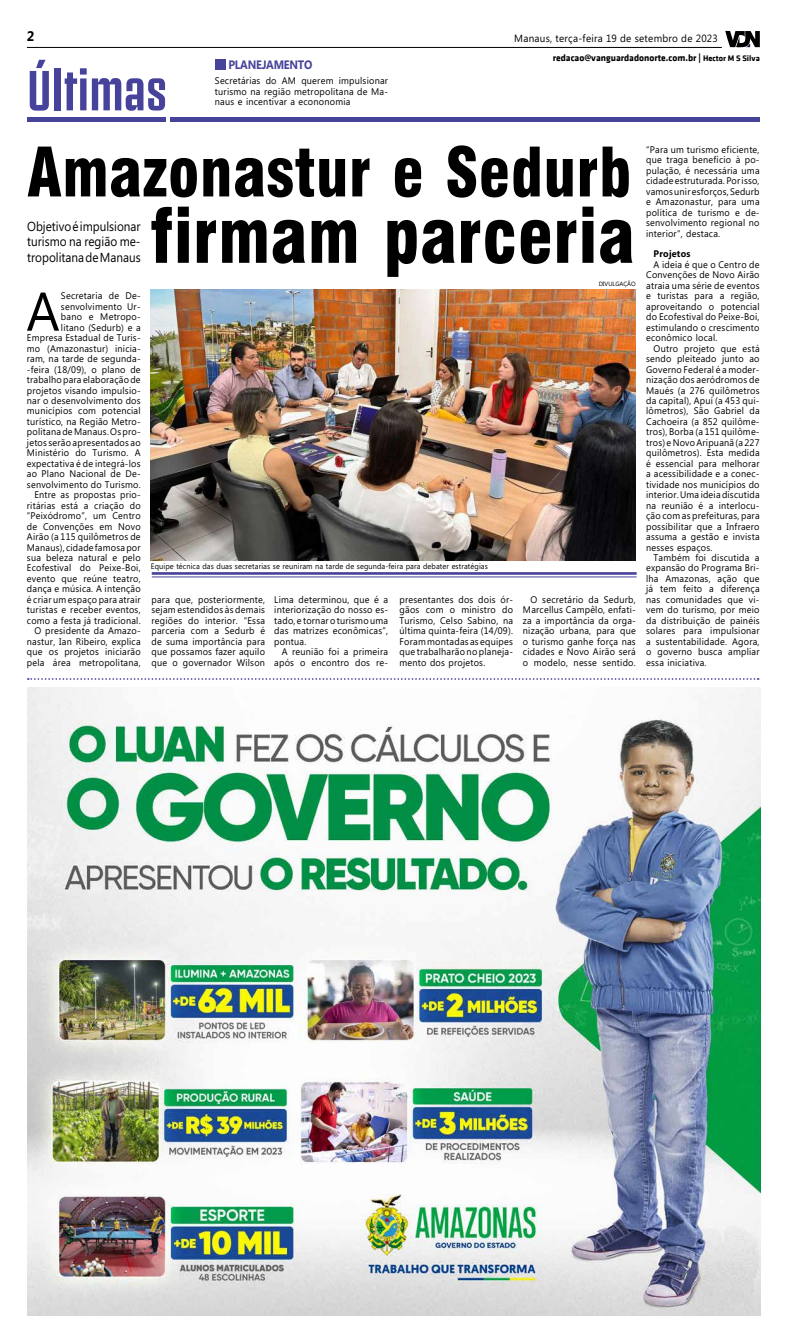
<style>
.page{position:relative;width:787px;height:1340px;background:#fff}
.page>*{position:absolute;margin:0;border:0;box-sizing:border-box;transform-origin:0 0}
.t1{font:900 condensed 74.11px "Swiss 721 BT";letter-spacing:.01em;color:#000;scale:.95 1}
.t2{font:900 condensed 66.24px "Swiss 721 BT";letter-spacing:.01em;color:#000;scale:.95 1}
.t3{font:700 56.7px "Juventus Fans";color:#47439b}
.t4{font:54.43px "Microsoft Phags Pa";color:#000;scale:.95 1}
.t5{font:700 13.91px "Microsoft Phags Pa";color:#000;scale:.95 1}
.t6{font:13.04px/15.7px "Microsoft Phags Pa";color:#000;text-align:justify;scale:.9 1}
.t7{font:700 12.16px "Microsoft Phags Pa";letter-spacing:-.025em;color:#47439b;scale:.9 1}
.t8{font:10.5px "Microsoft Phags Pa";letter-spacing:.025em;color:#000;scale:.95 1}
.t9{font:9.62px/10.5px "Microsoft Phags Pa";letter-spacing:.025em;color:#000;text-align:justify;scale:.95 1}
.t10{font:700 9.62px "MW Klavika Bd";color:#000}
.t11{font:700 9.62px "Microsoft Phags Pa";letter-spacing:.025em;color:#000;scale:.95 1}
.t12{font:7.88px "Microsoft Phags Pa";letter-spacing:.01em;color:#000;scale:.95 1}
.t13{font:6.12px "Microsoft Phags Pa";color:#000}
.s1{font-size:8.31px}
</style>
<div class="page">
<div style="left:170px;top:117px;width:589px;height:5px;background:#47439b"></div>
<div style="left:27px;top:117px;width:139px;height:5px;background:#47439b"></div>
<div style="left:215px;top:59px;width:10px;height:10px;background:#47439b"></div>
<hr style="left:27px;top:47px;width:694px;height:1px;background:#000">
<svg style="left:725px;top:31px;width:34px;height:16px"></svg>
<img style="left:151px;top:289px;width:484px;height:271px">
<svg style="left:28px;top:678px;width:730px;height:2px"></svg>
<hr style="left:152px;top:572px;width:484px;height:2px;background:#47439b">
<hr style="left:152px;top:576px;width:484px;height:1px;background:#47439b">
<img style="left:28px;top:687px;width:732px;height:628px">
<h3 class="t5" style="left:27px;top:26px;width:10px">2</h3>
<p class="t8" style="left:514px;top:31px;width:216px">Manaus, terça-feira 19 de setembro de 2023</p>
<h3 class="t3" style="left:27px;top:50px;width:142px">Últimas</h3>
<p class="t7" style="left:228px;top:56px;width:95px">PLANEJAMENTO</p>
<p class="t9" style="left:215px;top:75px;width:184px">Secretárias do AM querem impulsionar turismo na região metropolitana de Ma&shy;naus e incentivar a econonomia</p>
<p class="t10" style="left:552px;top:51px;width:208px">redacao@vanguardadonorte.com.br | <span class="s1">Hector M S Silva</span></p>
<h2 class="t2" style="left:27px;top:133px;width:637px">Amazonastur e Sedurb</h2>
<h3 class="t6" style="left:27px;top:218px;width:127px">Objetivo é impulsionar turismo na região me&shy;tropolitana de Manaus</h3>
<h3 class="t4" style="left:26px;top:274px;width:37px">A</h3>
<p class="t9" style="left:27px;top:290px;width:121px;text-align:right">Secretaria de De&shy;senvolvimento Ur-<br>bano e Metropo-<br>litano (Sedurb) e a<br>Empresa Estadual de Turis&shy;mo (Amazonastur) inicia&shy;ram, na tarde de segunda--feira (18/09), o plano de trabalho para elaboração de projetos visando impulsio&shy;nar o desenvolvimento dos municípios com potencial turístico, na Região Metro&shy;politana de Manaus. Os pro&shy;jetos serão apresentados ao<br>Ministério do Turismo. A expectativa é de integrá-los ao Plano Nacional de De&shy;senvolvimento do Turismo.<br>Entre as propostas prio&shy;ritárias está a criação do “Peixódromo”, um Centro de Convenções em Novo<br>Airão (a 115 quilômetros de<br>Manaus), cidade famosa por sua beleza natural e pelo<br>Ecofestival do Peixe-Boi, evento que reúne teatro, dança e música. A intenção é criar um espaço para atrair turistas e receber eventos, como a festa já tradicional.<br>O presidente da Amazo&shy;nastur, Ian Ribeiro, explica que os projetos iniciarão pela área metropolitana,</p>
<h1 class="t1" style="left:150px;top:191px;width:511px">firmam parceria</h1>
<p class="t12" style="left:151px;top:560px;width:356px">Equipe técnica das duas secretarias se reuniram na tarde de segunda-feira para debater estratégias</p>
<p class="t13" style="left:598px;top:280px;width:39px">DIVULGAÇÃO</p>
<p class="t9" style="left:151px;top:593px;width:121px">para que, posteriormente, sejam estendidos às demais regiões do interior. “Essa parceria com a Sedurb é de suma importância para que possamos fazer aquilo que o governador Wilson</p>
<p class="t9" style="left:274px;top:593px;width:121px">Lima determinou, que é a interiorização do nosso es&shy;tado, e tornar o turismo uma das matrizes econômicas”, pontua.</p>
<p class="t9" style="left:274px;top:646px;width:121px;text-align:right">A reunião foi a primeira após o encontro dos re-</p>
<p class="t9" style="left:399px;top:593px;width:121px">presentantes dos dois ór&shy;gãos com o ministro do Turismo, Celso Sabino, na última quinta-feira (14/09).<br>Foram montadas as equipes que trabalharão no planeja&shy;mento dos projetos.</p>
<p class="t9" style="left:522px;top:593px;width:120px;text-indent:7px">O secretário da Sedurb, Marcellus Campêlo, enfati&shy;za a importância da orga&shy;nização urbana, para que o turismo ganhe força nas cidades e Novo Airão será o modelo, nesse sentido.</p>
<p class="t9" style="left:646px;top:144px;width:121px">“Para um turismo eficiente, que traga benefício à po&shy;pulação, é necessária uma cidade estruturada. Por isso, vamos unir esforços, Sedurb e Amazonastur, para uma política de turismo e de&shy;senvolvimento regional no interior”, destaca.</p>
<p class="t11" style="left:653px;top:247px;width:40px">Projetos</p>
<p class="t9" style="left:646px;top:259px;width:121px;text-indent:7px">A ideia é que o Centro de Convenções de Novo Airão atraia uma série de eventos e turistas para a região, aproveitando o potencial do Ecofestival do Peixe-Boi, estimulando o crescimento econômico local.</p>
<p class="t9" style="left:646px;top:342px;width:121px;text-indent:7px">Outro projeto que está sendo pleiteado junto ao Governo Federal é a moder&shy;nização dos aeródromos de Maués (a 276 quilômetros da capital), Apuí (a 453 qui&shy;lômetros), São Gabriel da Cachoeira (a 852 quilôme&shy;tros), Borba (a 151 quilôme&shy;tros) e Novo Aripuanã (a 227 quilômetros). Esta medida é essencial para melhorar a acessibilidade e a conec&shy;tividade nos municípios do interior. Uma ideia discutida na reunião é a interlocu&shy;ção com as prefeituras, para possibilitar que a Infraero assuma a gestão e invista nesses espaços.</p>
<p class="t9" style="left:646px;top:552px;width:121px;text-indent:7px">Também foi discutida a expansão do Programa Bri&shy;lha Amazonas, ação que já tem feito a diferença nas comunidades que vi&shy;vem do turismo, por meio da distribuição de painéis solares para impulsionar a sustentabilidade. Agora, o governo busca ampliar essa iniciativa.</p>
</div>
